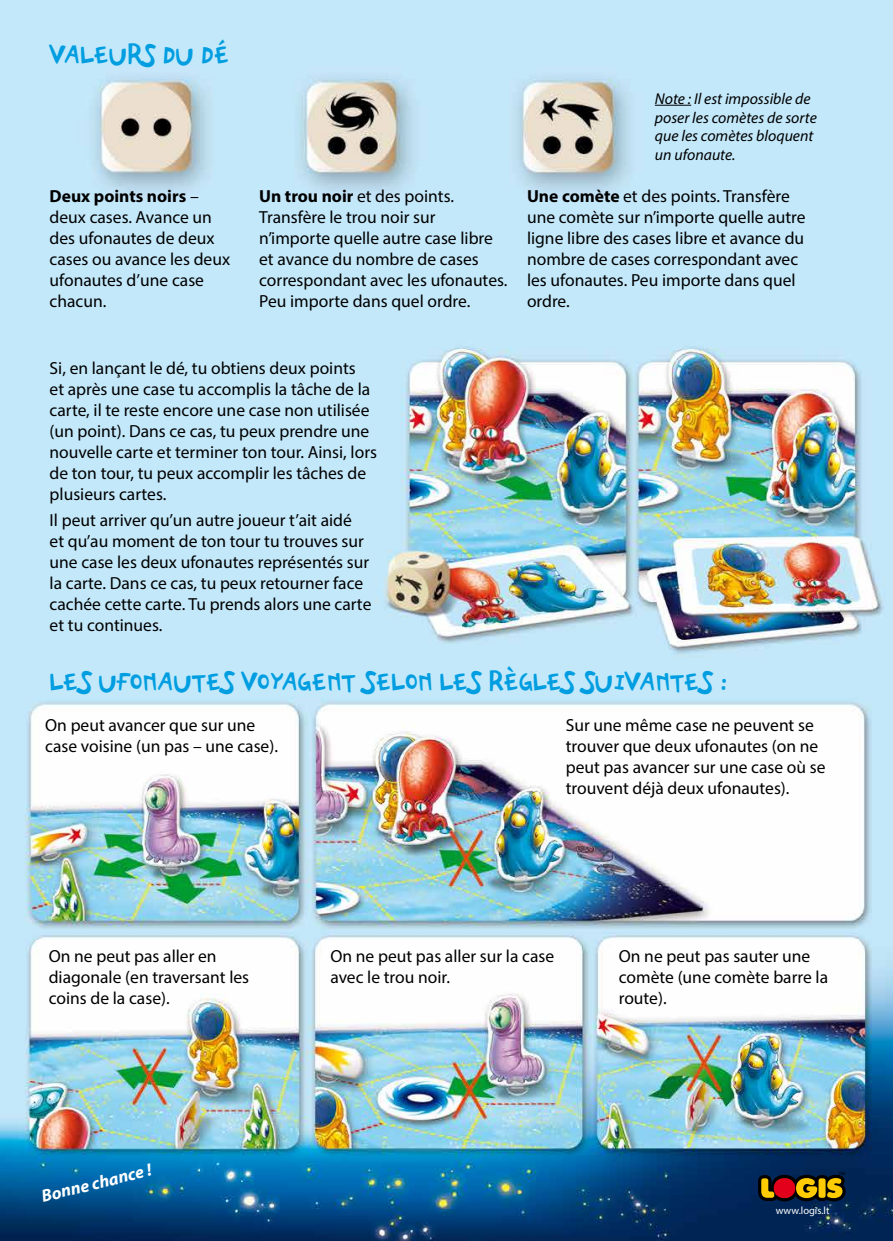
<style>
.page{position:relative;width:893px;height:1241px;background:#fff}
.page>*{position:absolute;margin:0;border:0;box-sizing:border-box;transform-origin:0 0}
.t1{font:35px "PF Playskool Pro";letter-spacing:-.015em;color:#009ee0}
.t2{font:17.5px/21px "Myriad Pro";color:#000}
.t3{font:italic 700 17.5px "Myriad Pro";color:#fff}
.t4{font:italic 15.75px/18.9px "Myriad Pro";color:#000}
.t5{font:10.5px "Myriad Pro";color:#fff}
.s1{font-weight:700}
</style>
<div class="page">
<img style="left:0;top:0;width:893px;height:1240px">
<svg style="left:758px;top:1171px;width:88px;height:30px;background:#6b4615"></svg>
<hr style="left:655px;top:105px;width:36px;height:1px;background:#000">
<h1 class="t1" style="left:50px;top:34px;width:182px">VALEURS DU DÉ</h1>
<p class="t4" style="left:655px;top:89px;width:164px">Note : Il est impossible de poser les comètes de sorte que les comètes bloquent un ufonaute.</p>
<p class="t2" style="left:50px;top:185px;width:182px"><span class="s1">Deux points noirs</span> – deux cases. Avance un des ufonautes de deux cases ou avance les deux ufonautes d’une case chacun.</p>
<p class="t2" style="left:259px;top:185px;width:250px"><span class="s1">Un trou noir</span> et des points.<br>Transfère le trou noir sur n’importe quelle autre case libre et avance du nombre de cases correspondant avec les ufonautes.<br>Peu importe dans quel ordre.</p>
<p class="t2" style="left:527px;top:185px;width:280px"><span class="s1">Une comète</span> et des points. Transfère une comète sur n’importe quelle autre ligne libre des cases libre et avance du nombre de cases correspondant avec les ufonautes. Peu importe dans quel ordre.</p>
<p class="t2" style="left:50px;top:357px;width:329px">Si, en lançant le dé, tu obtiens deux points<br>et après une case tu accomplis la tâche de la carte, il te reste encore une case non utilisée (un point). Dans ce cas, tu peux prendre une nouvelle carte et terminer ton tour. Ainsi, lors de ton tour, tu peux accomplir les tâches de plusieurs cartes.</p>
<p class="t2" style="left:50px;top:509px;width:323px">Il peut arriver qu’un autre joueur t’ait aidé<br>et qu’au moment de ton tour tu trouves sur une case les deux ufonautes représentés sur la carte. Dans ce cas, tu peux retourner face cachée cette carte. Tu prends alors une carte et tu continues.</p>
<h1 class="t1" style="left:50px;top:661px;width:680px">LES UFONAUTES VOYAGENT SELON LES RÈGLES SUIVANTES :</h1>
<p class="t2" style="left:566px;top:714px;width:261px">Sur une même case ne peuvent se trouver que deux ufonautes (on ne peut pas avancer sur une case où se trouvent déjà deux ufonautes).</p>
<p class="t2" style="left:45px;top:714px;width:234px">On peut avancer que sur une case voisine (un pas – une case).</p>
<p class="t2" style="left:49px;top:944px;width:202px">On ne peut pas aller en diagonale (en traversant les coins de la case).</p>
<p class="t2" style="left:330px;top:944px;width:225px">On ne peut pas aller sur la case avec le trou noir.</p>
<p class="t2" style="left:619px;top:944px;width:211px">On ne peut pas sauter une comète (une comète barre la route).</p>
<p class="t3" style="left:39px;top:1185px;width:114px;rotate:-14deg">Bonne chance !</p>
<p class="t5" style="left:776px;top:1203px;width:55px">www.logis.lt</p>
</div>
